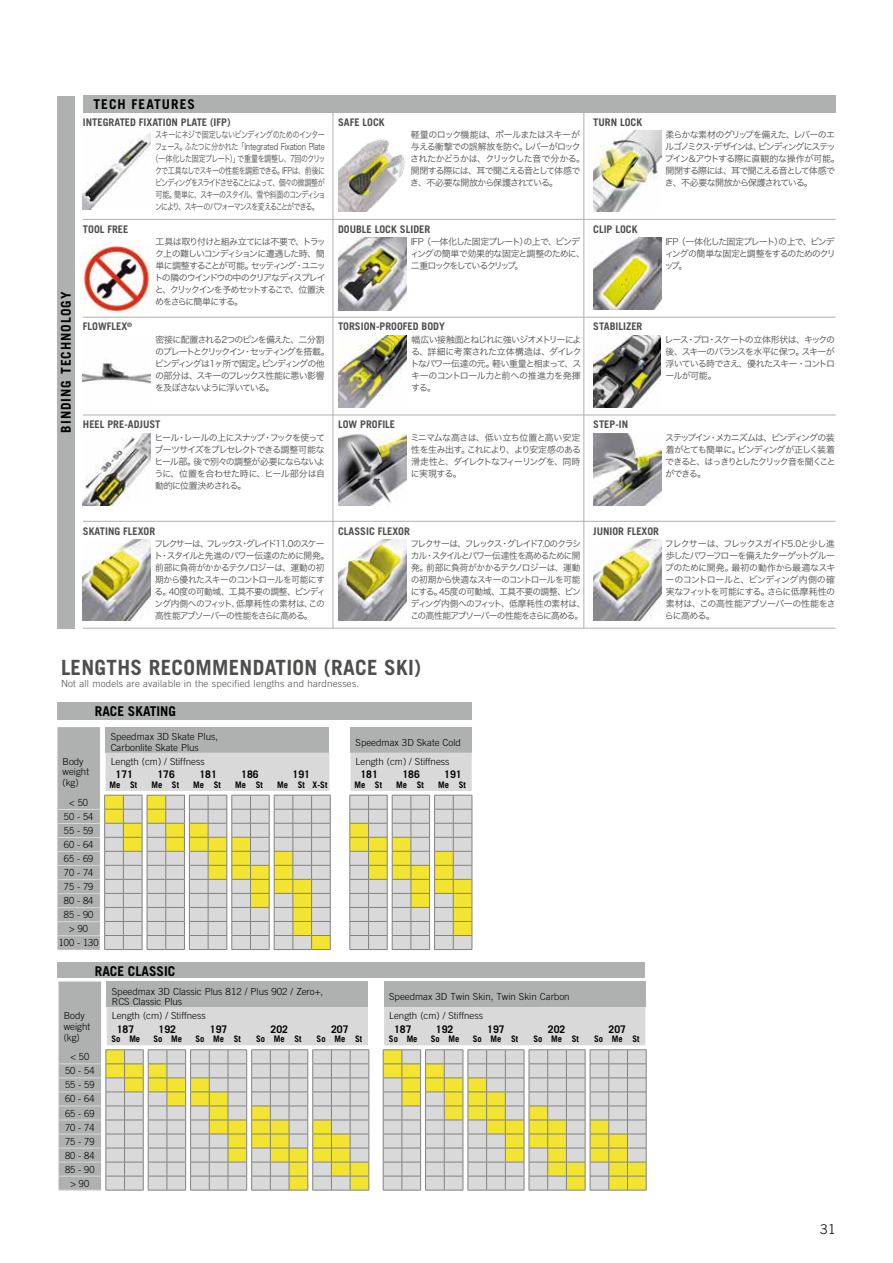
<style>
.page{position:relative;width:893px;height:1263px;background:#fff}
.page>*{position:absolute;margin:0;border:0;box-sizing:border-box;transform-origin:0 0}
.t1{font:700 21px "Trade Gothic LT Pro";letter-spacing:.015em;color:#4e4e4d}
.t2{font:700 13.5px "Trade Gothic LT Pro";letter-spacing:.075em;color:#000}
.t3{font:700 13.5px "Trade Gothic LT Pro";color:#000}
.t4{font:300 13.5px "Trade Gothic LT Pro";color:#000}
.t5{font:700 10.5px "Trade Gothic LT Pro";color:#4e4e4d}
.t6{font:700 10.5px "Trade Gothic LT Pro";color:#000}
.t7{font:300 9.75px/10.8px "Trade Gothic LT Pro";color:#000}
.t8{font:300 9.75px/14.1px "Trade Gothic LT Pro";color:#000;text-align:center;scale:.95 1}
.t9{font:300 9.75px "Trade Gothic LT Pro";letter-spacing:.02em;color:#4e4e4d}
.t10{font:9px/12px "Hira Kaku Pro W3";letter-spacing:-.09em;color:#4e4e4d;text-align:justify}
.t11{font:9px/12px "Hira Kaku Pro W3";letter-spacing:-.09em;color:#4e4e4d;text-align:center;scale:.78 1}
.t12{font:9px/12px "Hira Kaku Pro W3";letter-spacing:-.115em;color:#4e4e4d}
.t13{font:700 9px "Trade Gothic LT Pro";color:#000;scale:.95 1}
</style>
<div class="page">
<div style="left:83px;top:96px;width:753px;height:17px;background:#afb0b0"></div>
<div style="left:57px;top:96px;width:17px;height:532px;background:#afb0b0"></div>
<hr style="left:83px;top:628px;width:753px;height:1px;background:#afb0b0">
<hr style="left:83px;top:219px;width:753px;height:1px;background:#afb0b0">
<hr style="left:333px;top:113px;width:1px;height:515px;background:#afb0b0">
<hr style="left:583px;top:113px;width:1px;height:515px;background:#afb0b0">
<hr style="left:83px;top:317px;width:753px;height:1px;background:#afb0b0">
<hr style="left:83px;top:415px;width:753px;height:1px;background:#afb0b0">
<hr style="left:83px;top:521px;width:753px;height:1px;background:#afb0b0">
<img style="left:83px;top:131px;width:68px;height:79px">
<img style="left:593px;top:131px;width:68px;height:81px">
<img style="left:593px;top:336px;width:68px;height:72px">
<img style="left:83px;top:244px;width:68px;height:68px">
<img style="left:593px;top:238px;width:68px;height:71px">
<img style="left:338px;top:433px;width:68px;height:72px">
<img style="left:83px;top:433px;width:68px;height:73px">
<img style="left:338px;top:238px;width:68px;height:72px">
<img style="left:593px;top:434px;width:68px;height:72px">
<img style="left:83px;top:540px;width:68px;height:81px">
<img style="left:338px;top:540px;width:68px;height:81px">
<img style="left:338px;top:138px;width:67px;height:74px">
<img style="left:83px;top:358px;width:68px;height:26px">
<img style="left:338px;top:336px;width:68px;height:71px">
<img style="left:593px;top:540px;width:68px;height:81px">
<div style="left:57px;top:703px;width:415px;height:17px;background:#afb0b0"></div>
<div style="left:350px;top:727px;width:122px;height:26px;background:#afb0b0"></div>
<svg style="left:57px;top:727px;width:274px;height:223px;background:#cdccba"></svg>
<svg style="left:350px;top:753px;width:123px;height:197px;background:#d4d2b4"></svg>
<div style="left:384px;top:981px;width:261px;height:26px;background:#afb0b0"></div>
<div style="left:57px;top:962px;width:588px;height:16px;background:#afb0b0"></div>
<svg style="left:59px;top:981px;width:311px;height:210px;background:#cdccb8"></svg>
<svg style="left:383px;top:1007px;width:264px;height:184px;background:#d8d6b8"></svg>
<h2 class="t2" style="left:58px;top:433px;width:143px;rotate:-90deg">BINDING TECHNOLOGY</h2>
<h2 class="t2" style="left:94px;top:96px;width:103px">TECH FEATURES</h2>
<p class="t5" style="left:83px;top:115px;width:149px">INTEGRATED FIXATION PLATE (IFP)</p>
<p class="t11" style="left:152px;top:128px;width:225px">スキーにネジで固定しないビンディングのためのインターフェース。ふたつに分かれた「Integrated Fixation Plate（一体化した固定プレート）」で重量を調整し、7回のクリックで工具なしでスキーの性能を調節できる。IFPは、前後にビンディングをスライドさせることによって、個々の微調整が可能。簡単に、スキーのスタイル、雪や斜面のコンディションにより、スキーのパフォーマンスを変えることができる。</p>
<p class="t5" style="left:338px;top:115px;width:48px">SAFE LOCK</p>
<p class="t10" style="left:410px;top:128px;width:176px;text-align:left">軽量のロック機能は、ポールまたはスキーが与える衝撃での誤解放を防ぐ。レバーがロックされたかどうかは、クリックした音で分かる。開閉する際には、耳で聞こえる音として体感でき、不必要な開放から保護されている。</p>
<p class="t5" style="left:593px;top:115px;width:51px">TURN LOCK</p>
<p class="t5" style="left:83px;top:222px;width:47px">TOOL FREE</p>
<p class="t5" style="left:338px;top:222px;width:94px">DOUBLE LOCK SLIDER</p>
<p class="t5" style="left:593px;top:222px;width:46px">CLIP LOCK</p>
<p class="t10" style="left:665px;top:128px;width:177px;text-align:left">柔らかな素材のグリップを備えた、レバーのエルゴノミクス・デザインは、ビンディングにステップイン＆アウトする際に直観的な操作が可能。開閉する際には、耳で聞こえる音として体感でき、不必要な開放から保護されている。</p>
<p class="t10" style="left:154px;top:235px;width:173px">工具は取り付けと組み立てには不要で、トラック上の難しいコンディションに遭遇した時、簡単に調整することが可能。セッティング・ユニットの隣のウインドウの中のクリアなディスプレイと、クリックインを予めセットするこで、位置決めをさらに簡単にする。</p>
<p class="t10" style="left:410px;top:235px;width:177px;text-align:left">IFP（一体化した固定プレート）の上で、ビンディングの簡単で効果的な固定と調整のために、二重ロックをしているクリップ。</p>
<p class="t10" style="left:664px;top:235px;width:173px">IFP（一体化した固定プレート）の上で、ビンディングの簡単な固定と調整をするのためのクリップ。</p>
<p class="t5" style="left:83px;top:320px;width:51px">FLOWFLEX<sup>®</sup></p>
<p class="t5" style="left:338px;top:320px;width:108px">TORSION-PROOFED BODY</p>
<p class="t12" style="left:155px;top:333px;width:177px">密接に配置される2つのピンを備えた、二分割のプレートとクリックイン・セッティングを搭載。ビンディングは1ヶ所で固定。ビンディングの他の部分は、スキーのフレックス性能に悪い影響を及ぼさないように浮いている。</p>
<p class="t10" style="left:410px;top:332px;width:173px">幅広い接触面とねじれに強いジオメトリーによる、詳細に考案された立体構造は、ダイレクトなパワー伝達の元。軽い重量と相まって、スキーのコントロール力と前への推進力を発揮する。</p>
<p class="t5" style="left:593px;top:320px;width:51px">STABILIZER</p>
<p class="t5" style="left:83px;top:418px;width:79px">HEEL PRE-ADJUST</p>
<p class="t5" style="left:338px;top:418px;width:59px">LOW PROFILE</p>
<p class="t5" style="left:593px;top:418px;width:37px">STEP-IN</p>
<p class="t10" style="left:665px;top:333px;width:172px">レース・プロ・スケートの立体形状は、キックの後、スキーのバランスを水平に保つ。スキーが浮いている時でさえ、優れたスキー・コントロールが可能。</p>
<p class="t10" style="left:154px;top:431px;width:172px">ヒール・レールの上にスナップ・フックを使ってブーツサイズをプレセレクトできる調整可能なヒール部。後で別々の調整が必要にならないように、位置を合わせた時に、ヒール部分は自動的に位置決めされる。</p>
<p class="t10" style="left:665px;top:431px;width:172px">ステップイン・メカニズムは、ビンディングの装着がとても簡単に。ビンディングが正しく装着できると、はっきりとしたクリック音を聞くことができる。</p>
<p class="t10" style="left:410px;top:431px;width:172px">ミニマムな高さは、低い立ち位置と高い安定性を生み出す。これにより、より安定感のある滑走性と、ダイレクトなフィーリングを、同時に実現する。</p>
<p class="t5" style="left:83px;top:524px;width:74px">SKATING FLEXOR</p>
<p class="t5" style="left:338px;top:524px;width:73px">CLASSIC FLEXOR</p>
<p class="t10" style="left:154px;top:537px;width:177px;text-align:left">フレクサーは、フレックス・グレイド11.0のスケート・スタイルと先進のパワー伝達のために開発。前部に負荷がかかるテクノロジーは、運動の初期から優れたスキーのコントロールを可能にする。40度の可動域、工具不要の調整、ビンディング内側へのフィット、低摩耗性の素材は、この高性能アブソーバーの性能をさらに高める。</p>
<p class="t10" style="left:410px;top:537px;width:177px;text-align:left">フレクサーは、フレックス・グレイド7.0のクラシカル・スタイルとパワー伝達性を高めるために開発。前部に負荷がかかるテクノロジーは、運動の初期から快適なスキーのコントロールを可能にする。45度の可動域、工具不要の調整、ビンディング内側へのフィット、低摩耗性の素材は、この高性能アブソーバーの性能をさらに高める。</p>
<p class="t5" style="left:593px;top:524px;width:67px">JUNIOR FLEXOR</p>
<p class="t10" style="left:665px;top:537px;width:172px">フレクサーは、フレックスガイド5.0と少し進歩したパワーフローを備えたターゲットグループのために開発。最初の動作から最適なスキーのコントロールと、ビンディング内側の確実なフィットを可能にする。さらに低摩耗性の素材は、この高性能アブソーバーの性能をさらに高める。</p>
<h1 class="t1" style="left:61px;top:655px;width:362px">LENGTHS RECOMMENDATION (RACE SKI)</h1>
<p class="t9" style="left:61px;top:678px;width:300px">Not all models are available in the specified lengths and hardnesses.</p>
<h2 class="t3" style="left:95px;top:703px;width:83px">RACE SKATING</h2>
<p class="t7" style="left:63px;top:755px;width:28px">Body weight (kg)</p>
<p class="t8" style="left:59px;top:795px;width:43px">&lt; 50<br>50 - 54<br>55 - 59<br>60 - 64<br>65 - 69<br>70 - 74<br>75 - 79<br>80 - 84<br>85 - 90<br>&gt; 90<br>100 - 130</p>
<p class="t7" style="left:111px;top:731px;width:109px">Speedmax 3D Skate Plus,<br>Carbonlite Skate Plus</p>
<p class="t7" style="left:111px;top:756px;width:95px">Length (cm) / Stiffness</p>
<p class="t6" style="left:116px;top:768px;width:19px">171</p>
<p class="t6" style="left:157px;top:768px;width:19px">176</p>
<p class="t6" style="left:199px;top:768px;width:19px">181</p>
<p class="t6" style="left:241px;top:768px;width:19px">186</p>
<p class="t6" style="left:293px;top:768px;width:19px">191</p>
<p class="t13" style="left:109px;top:779px;width:31px">Me St</p>
<p class="t13" style="left:151px;top:779px;width:31px">Me St</p>
<p class="t13" style="left:193px;top:779px;width:31px">Me St</p>
<p class="t13" style="left:235px;top:779px;width:31px">Me St</p>
<p class="t13" style="left:277px;top:779px;width:54px">Me St X-St</p>
<h2 class="t3" style="left:95px;top:962px;width:82px">RACE CLASSIC</h2>
<p class="t7" style="left:356px;top:732px;width:107px;line-height:19.2px">Speedmax 3D Skate Cold<br>Length (cm) / Stiffness</p>
<p class="t6" style="left:360px;top:768px;width:19px">181</p>
<p class="t6" style="left:402px;top:768px;width:19px">186</p>
<p class="t6" style="left:444px;top:768px;width:19px">191</p>
<p class="t13" style="left:354px;top:779px;width:31px">Me St</p>
<p class="t13" style="left:396px;top:779px;width:31px">Me St</p>
<p class="t13" style="left:438px;top:779px;width:31px">Me St</p>
<p class="t7" style="left:64px;top:1010px;width:28px">Body weight (kg)</p>
<p class="t8" style="left:65px;top:1049px;width:32px">&lt; 50<br>50 - 54<br>55 - 59<br>60 - 64<br>65 - 69<br>70 - 74<br>75 - 79<br>80 - 84<br>85 - 90 &gt; 90</p>
<p class="t7" style="left:112px;top:985px;width:213px">Speedmax 3D Classic Plus 812 / Plus 902 / Zero+,<br>RCS Classic Plus</p>
<p class="t7" style="left:112px;top:1010px;width:95px">Length (cm) / Stiffness</p>
<p class="t6" style="left:117px;top:1022px;width:19px">187</p>
<p class="t6" style="left:159px;top:1022px;width:19px">192</p>
<p class="t6" style="left:210px;top:1022px;width:19px">197</p>
<p class="t6" style="left:270px;top:1022px;width:19px">202</p>
<p class="t6" style="left:331px;top:1022px;width:19px">207</p>
<p class="t13" style="left:112px;top:1033px;width:32px">So Me</p>
<p class="t13" style="left:153px;top:1033px;width:32px">So Me</p>
<p class="t13" style="left:195px;top:1033px;width:49px">So Me St</p>
<p class="t13" style="left:256px;top:1033px;width:49px">So Me St</p>
<p class="t13" style="left:317px;top:1033px;width:49px">So Me St</p>
<p class="t7" style="left:389px;top:987px;width:182px;line-height:19.2px">Speedmax 3D Twin Skin, Twin Skin Carbon<br>Length (cm) / Stiffness</p>
<p class="t6" style="left:394px;top:1022px;width:19px">187</p>
<p class="t6" style="left:436px;top:1022px;width:19px">192</p>
<p class="t6" style="left:487px;top:1022px;width:19px">197</p>
<p class="t6" style="left:548px;top:1022px;width:19px">202</p>
<p class="t6" style="left:608px;top:1022px;width:19px">207</p>
<p class="t13" style="left:389px;top:1033px;width:32px">So Me</p>
<p class="t13" style="left:431px;top:1033px;width:32px">So Me</p>
<p class="t13" style="left:473px;top:1033px;width:49px">So Me St</p>
<p class="t13" style="left:533px;top:1033px;width:49px">So Me St</p>
<p class="t13" style="left:594px;top:1033px;width:49px">So Me St</p>
<h2 class="t4" style="left:820px;top:1222px;width:17px">31</h2>
</div>
